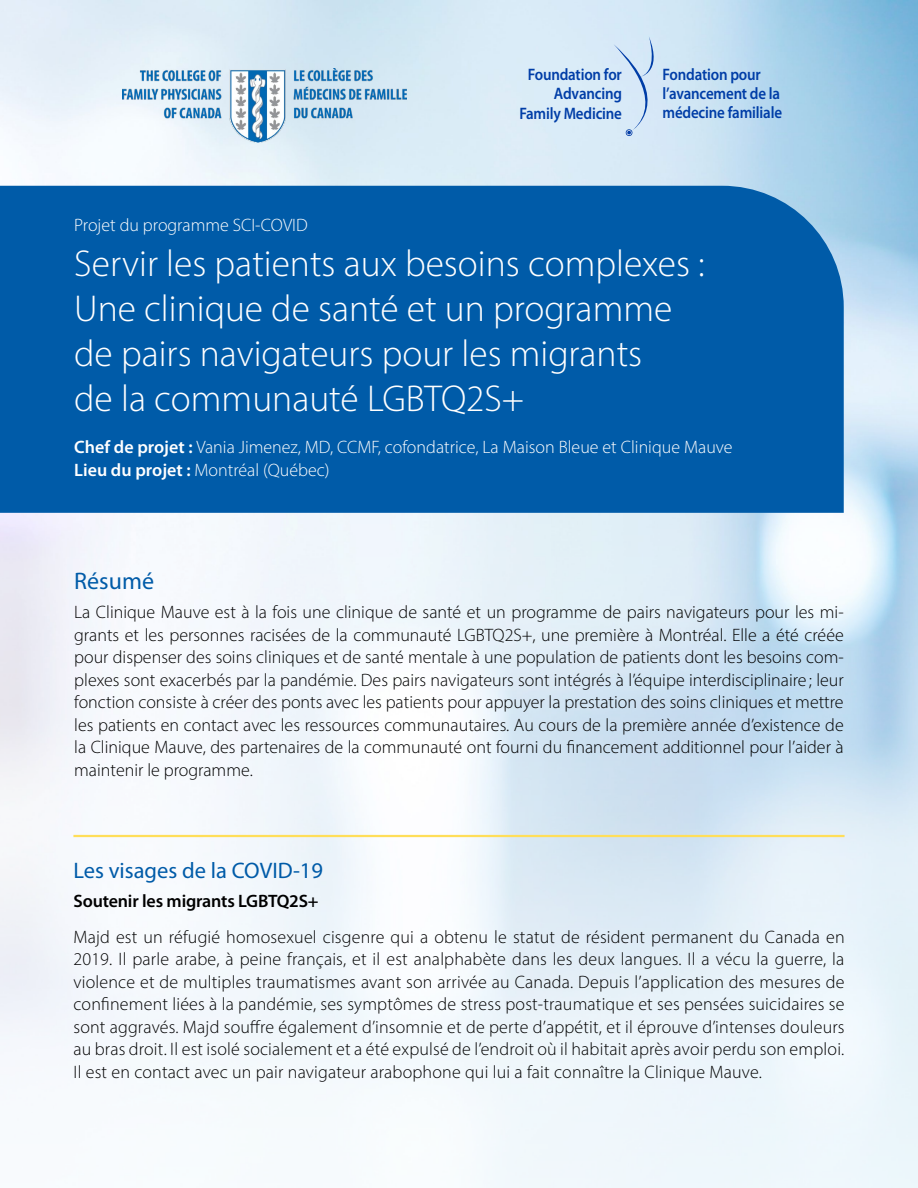
<style>
.page{position:relative;width:918px;height:1188px;background:#fff}
.page>*{position:absolute;margin:0;border:0;box-sizing:border-box;transform-origin:0 0}
.t1{font:300 37.5px/45px "Myriad Pro";color:#fff}
.t2{font:24px "Myriad Pro";color:#005ba8}
.t3{font:22.5px "Myriad Pro";color:#005ba8}
.t4{font:300 18px/22.5px "Myriad Pro";color:#000;text-align:justify}
.t5{font:300 18px "Myriad Pro";color:#fff}
.t6{font:600 18px "Myriad Pro";letter-spacing:-.01em;color:#000}
.t7{font:600 16.65px/19.4px "Myriad Pro";letter-spacing:-.01em;color:#003da7;text-align:right;scale:.9 1}
.s1{font-weight:600}
</style>
<div class="page">
<img style="left:0;top:0;width:918px;height:1188px">
<div style="left:0;top:186px;width:844px;height:327px;background:#005ba8"></div>
<div style="left:614px;top:36px;width:63px;height:100px;background:#d6e8f7"></div>
<img style="left:122px;top:69px;width:284px;height:73px">
<hr style="left:73px;top:835px;width:772px;height:2px;background:#ffde59">
<p class="t7" style="left:519px;top:65px;width:116px">Foundation for<br>Advancing<br>Family Medicine</p>
<p class="t7" style="left:663px;top:65px;width:134px;text-align:left">Fondation pour l’avancement de la médecine familiale</p>
<p class="t5" style="left:74px;top:214px;width:235px">Projet du programme SCI-COVID</p>
<p class="t1" style="left:74px;top:240px;width:632px">Servir les patients aux besoins complexes :<br>Une clinique de santé et un programme de pairs navigateurs pour les migrants<br>de la communauté LGBTQ2S+</p>
<p class="t5" style="left:74px;top:436px;width:660px"><span class="s1">Chef de projet :</span> Vania Jimenez, MD, CCMF, cofondatrice, La Maison Bleue et Clinique Mauve</p>
<p class="t5" style="left:74px;top:459px;width:257px"><span class="s1">Lieu du projet :</span> Montréal (Québec)</p>
<p class="t2" style="left:74px;top:566px;width:81px">Résumé</p>
<p class="t4" style="left:74px;top:601px;width:771px">La Clinique Mauve est à la fois une clinique de santé et un programme de pairs navigateurs pour les mi&shy;grants et les personnes racisées de la communauté LGBTQ2S+, une première à Montréal. Elle a été créée pour dispenser des soins cliniques et de santé mentale à une population de patients dont les besoins com&shy;plexes sont exacerbés par la pandémie. Des pairs navigateurs sont intégrés à l’équipe interdisciplinaire ; leur fonction consiste à créer des ponts avec les patients pour appuyer la prestation des soins cliniques et mettre les patients en contact avec les ressources communautaires. Au cours de la première année d’existence de la Clinique Mauve, des partenaires de la communauté ont fourni du financement additionnel pour l’aider à maintenir le programme.</p>
<p class="t3" style="left:73px;top:856px;width:251px">Les visages de la COVID-19</p>
<p class="t6" style="left:73px;top:891px;width:247px">Soutenir les migrants LGBTQ2S+</p>
<p class="t4" style="left:73px;top:925px;width:773px">Majd est un réfugié homosexuel cisgenre qui a obtenu le statut de résident permanent du Canada en 2019. Il parle arabe, à peine français, et il est analphabète dans les deux langues. Il a vécu la guerre, la violence et de multiples traumatismes avant son arrivée au Canada. Depuis l’application des mesures de confinement liées à la pandémie, ses symptômes de stress post-traumatique et ses pensées suicidaires se sont aggravés. Majd souffre également d’insomnie et de perte d’appétit, et il éprouve d’intenses douleurs au bras droit. Il est isolé socialement et a été expulsé de l’endroit où il habitait après avoir perdu son emploi.<br>Il est en contact avec un pair navigateur arabophone qui lui a fait connaître la Clinique Mauve.</p>
</div>
